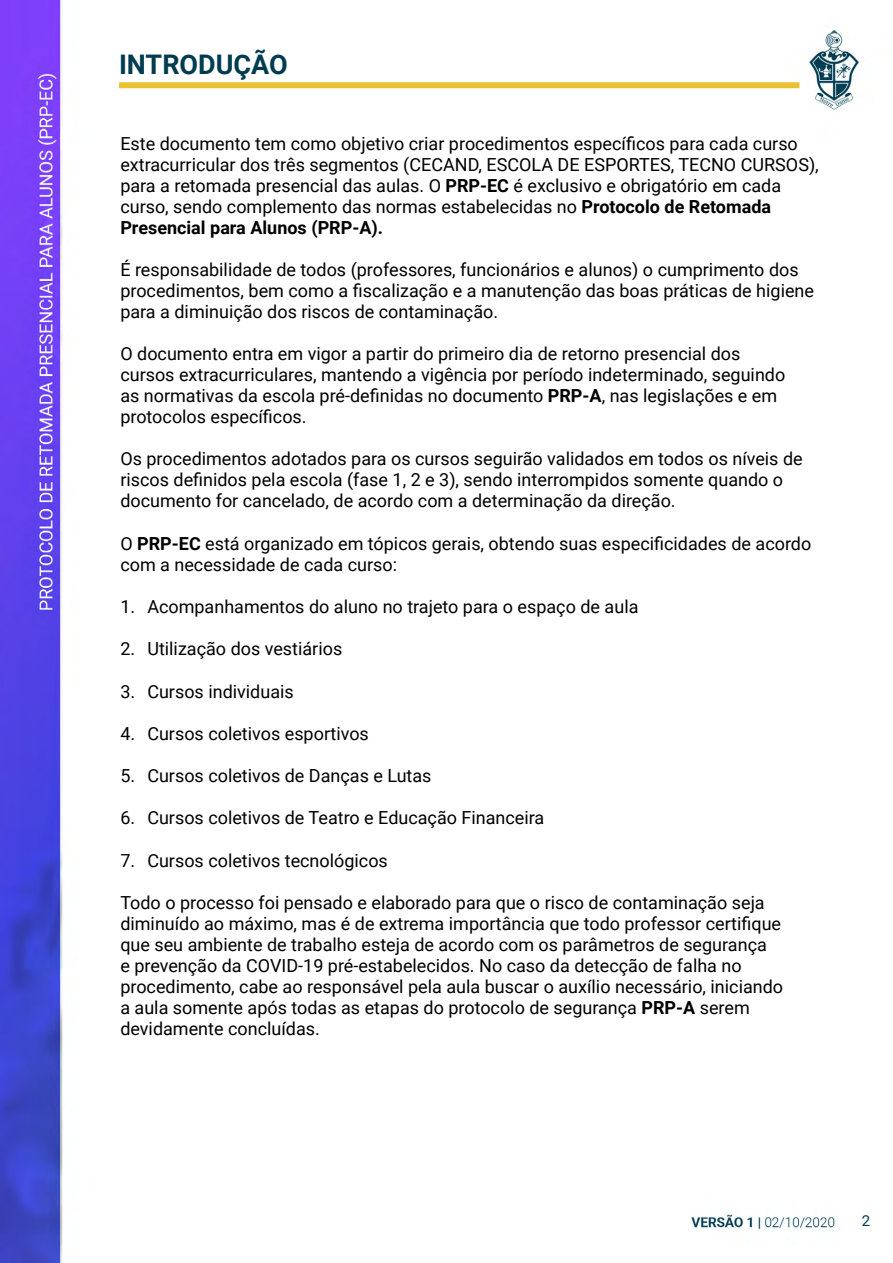
<style>
.page{position:relative;width:893px;height:1263px;background:#fff}
.page>*{position:absolute;margin:0;border:0;box-sizing:border-box;transform-origin:0 0}
.t1{font:700 27px "Roboto";color:#003c51}
.t2{font:18px/21px "Roboto";color:#000}
.t3{font:15px "Roboto";color:#003c51}
.s1{font-weight:700}
</style>
<div class="page">
<img style="left:0;top:0;width:859px;height:1263px">
<div style="left:119px;top:82px;width:680px;height:6px;background:#ebc031"></div>
<h1 class="t1" style="left:119px;top:46px;width:170px">INTRODUÇÃO</h1>
<p class="t2" style="left:120px;top:132px;width:700px">Este documento tem como objetivo criar procedimentos específicos para cada curso extracurricular dos três segmentos (CECAND, ESCOLA DE ESPORTES, TECNO CURSOS), para a retomada presencial das aulas. O <span class="s1">PRP-EC</span> é exclusivo e obrigatório em cada curso, sendo complemento das normas estabelecidas no <span class="s1">Protocolo de Retomada Presencial para Alunos (PRP-A).</span></p>
<p class="t2" style="left:120px;top:258px;width:695px">É responsabilidade de todos (professores, funcionários e alunos) o cumprimento dos procedimentos, bem como a fiscalização e a manutenção das boas práticas de higiene para a diminuição dos riscos de contaminação.</p>
<p class="t2" style="left:120px;top:343px;width:666px">O documento entra em vigor a partir do primeiro dia de retorno presencial dos cursos extracurriculares, mantendo a vigência por período indeterminado, seguindo as normativas da escola pré-definidas no documento <span class="s1">PRP-A</span>, nas legislações e em protocolos específicos.</p>
<p class="t2" style="left:120px;top:448px;width:684px">Os procedimentos adotados para os cursos seguirão validados em todos os níveis de riscos definidos pela escola (fase 1, 2 e 3), sendo interrompidos somente quando o documento for cancelado, de acordo com a determinação da direção.</p>
<p class="t2" style="left:120px;top:532px;width:692px">O <span class="s1">PRP-EC</span> está organizado em tópicos gerais, obtendo suas especificidades de acordo com a necessidade de cada curso:</p>
<p class="t2" style="left:120px;top:595px;width:520px">1. Acompanhamentos do aluno no trajeto para o espaço de aula</p>
<p class="t2" style="left:120px;top:638px;width:223px">2. Utilização dos vestiários</p>
<p class="t2" style="left:120px;top:680px;width:175px">3. Cursos individuais</p>
<p class="t2" style="left:120px;top:722px;width:250px">4. Cursos coletivos esportivos</p>
<p class="t2" style="left:120px;top:764px;width:313px">5. Cursos coletivos de Danças e Lutas</p>
<p class="t2" style="left:120px;top:807px;width:426px">6. Cursos coletivos de Teatro e Educação Financeira</p>
<p class="t2" style="left:120px;top:849px;width:269px">7. Cursos coletivos tecnológicos</p>
<p class="t2" style="left:120px;top:891px;width:664px">Todo o processo foi pensado e elaborado para que o risco de contaminação seja diminuído ao máximo, mas é de extrema importância que todo professor certifique que seu ambiente de trabalho esteja de acordo com os parâmetros de segurança<br>e prevenção da COVID-19 pré-estabelecidos. No caso da detecção de falha no procedimento, cabe ao responsável pela aula buscar o auxílio necessário, iniciando a aula somente após todas as etapas do protocolo de segurança <span class="s1">PRP-A</span> serem devidamente concluídas.</p>
<p class="t3" style="left:862px;top:1210px;width:10px">2</p>
</div>
